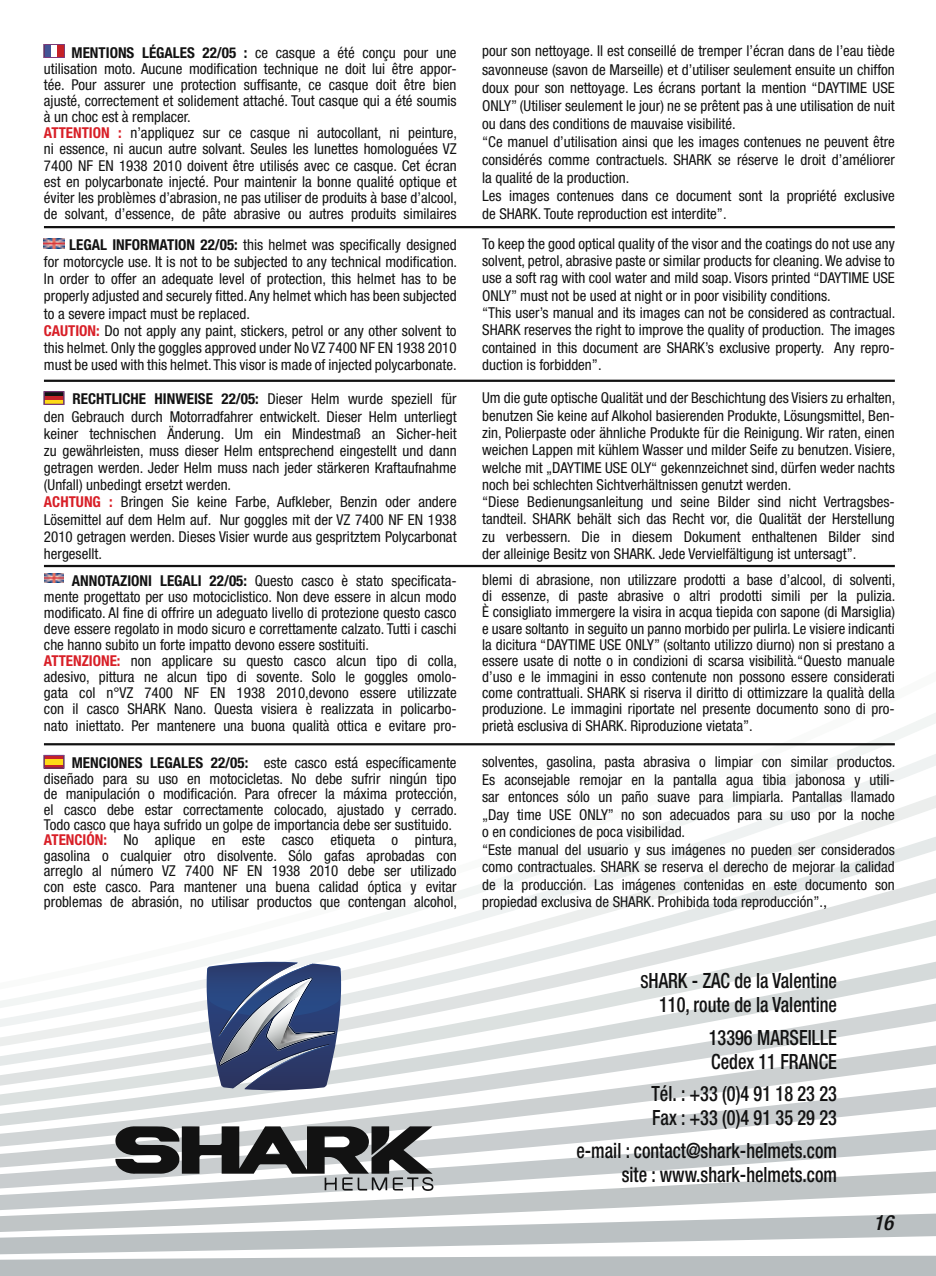
<style>
.page{position:relative;width:936px;height:1276px;background:#fff}
.page>*{position:absolute;margin:0;border:0;box-sizing:border-box;transform-origin:0 0}
.t1{font:500 condensed 21px/24px "Helvetica Neue";color:#121212;text-align:right;scale:.87 1}
.t2{font:italic 500 condensed 21px "Helvetica Neue";color:#121212}
.t3{font:condensed 15px/17.1px "Helvetica Neue";color:#121212}
.t4{font:700 condensed 15px "Helvetica Neue";color:#d81f27}
.s1{font-weight:700}
.s2{font-weight:700;color:#d81f27}
.s3{font-stretch:normal}
.s4{font-size:18px}
</style>
<div class="page">
<svg style="left:43px;top:740px;width:892px;height:43px"></svg>
<svg style="left:657px;top:783px;width:278px;height:43px"></svg>
<svg style="left:531px;top:826px;width:404px;height:43px"></svg>
<svg style="left:388px;top:869px;width:547px;height:43px"></svg>
<svg style="left:222px;top:912px;width:713px;height:43px"></svg>
<svg style="left:19px;top:955px;width:916px;height:43px"></svg>
<svg style="left:0;top:998px;width:935px;height:43px"></svg>
<svg style="left:0;top:1041px;width:935px;height:42px"></svg>
<svg style="left:0;top:1083px;width:935px;height:43px"></svg>
<svg style="left:0;top:1126px;width:935px;height:43px"></svg>
<svg style="left:0;top:1169px;width:935px;height:43px;fill:#c4c9cb"></svg>
<svg style="left:0;top:1212px;width:935px;height:43px;fill:#c0c5c6"></svg>
<svg style="left:0;top:1255px;width:935px;height:21px;background:#bfc4c6"></svg>
<svg style="left:207px;top:961px;width:134px;height:129px;background:#5c6a8e"></svg>
<svg style="left:115px;top:1126px;width:318px;height:65px"></svg>
<div style="left:58px;top:45px;width:6px;height:13px;background:#c52128"></div>
<div style="left:44px;top:45px;width:7px;height:13px;background:#435495"></div>
<div style="left:44px;top:45px;width:20px;height:13px;border:1px solid #883b85"></div>
<div style="left:44px;top:392px;width:20px;height:12px;background:#c52128"></div>
<hr style="left:44px;top:400px;width:20px;height:4px;background:#feda17">
<hr style="left:44px;top:392px;width:20px;height:4px;background:#121212">
<div style="left:44px;top:392px;width:20px;height:12px;border:1px solid #883b85"></div>
<img style="left:44px;top:238px;width:20px;height:10px">
<img style="left:44px;top:573px;width:20px;height:10px">
<div style="left:44px;top:755px;width:20px;height:13px;background:#feda17"></div>
<hr style="left:44px;top:765px;width:20px;height:3px;background:#c52128">
<hr style="left:44px;top:755px;width:20px;height:3px;background:#c52128">
<div style="left:44px;top:755px;width:20px;height:13px;border:1px solid #883b85"></div>
<hr style="left:44px;top:226px;width:850px;height:2px;background:#121212">
<hr style="left:44px;top:380px;width:850px;height:2px;background:#121212">
<hr style="left:44px;top:565px;width:850px;height:2px;background:#121212">
<hr style="left:44px;top:743px;width:850px;height:2px;background:#121212">
<p class="t3" style="left:44px;top:44px;width:415px;line-height:16.2px;text-indent:28px"><span class="s1">MENTIONS LÉGALES 22/05 :</span> ce casque a été conçu pour une utilisation moto. Aucune modification technique ne doit lui être appor&shy;tée. Pour assurer une protection suffisante, ce casque doit être bien ajusté, correctement et solidement attaché. Tout casque qui a été soumis à un choc est à remplacer.<br><span class="s2">ATTENTION :</span> n’appliquez sur ce casque ni autocollant, ni peinture, ni essence, ni aucun autre solvant. Seules les lunettes homologuées VZ 7400 NF EN 1938 2010 doivent être utilisés avec ce casque. Cet écran est en polycarbonate injecté. Pour maintenir la bonne qualité optique et éviter les problèmes d’abrasion, ne pas utiliser de produits à base d’alcool, de solvant, d’essence, de pâte abrasive ou autres produits similaires</p>
<p class="t3" style="left:482px;top:42px;width:414px;line-height:18px">pour son nettoyage. Il est conseillé de tremper l’écran dans de l’eau tiède savonneuse (savon de Marseille) et d’utiliser seulement ensuite un chiffon doux pour son nettoyage. Les écrans portant la mention “DAYTIME USE ONLY” (Utiliser seulement le jour) ne se prêtent pas à une utilisation de nuit ou dans des conditions de mauvaise visibilité.<br>“Ce manuel d’utilisation ainsi que les images contenues ne peuvent être considérés comme contractuels. SHARK se réserve le droit d’améliorer la qualité de la production.<br>Les images contenues dans ce document sont la propriété exclusive de SHARK. Toute reproduction est interdite”.</p>
<p class="t3" style="left:44px;top:236px;width:415px;text-indent:25px"><span class="s1">LEGAL INFORMATION 22/05:</span> this helmet was specifically designed for motorcycle use. It is not to be subjected to any technical modification.<br>In order to offer an adequate level of protection, this helmet has to be properly adjusted and securely fitted. Any helmet which has been subjected to a severe impact must be replaced.<br><span class="s2">CAUTION:</span> Do not apply any paint, stickers, petrol or any other solvent to this helmet. Only the goggles approved under No VZ 7400 NF EN 1938 2010 must be used with this helmet. This visor is made of injected polycarbonate.</p>
<p class="t3" style="left:482px;top:235px;width:415px">To keep the good optical quality of the visor and the coatings do not use any solvent, petrol, abrasive paste or similar products for cleaning. We advise to use a soft rag with cool water and mild soap. Visors printed “DAYTIME USE ONLY” must not be used at night or in poor visibility conditions.<br>“This user’s manual and its images can not be considered as contractual.<br>SHARK reserves the right to improve the quality of production. The images contained in this document are SHARK’s exclusive property. Any repro&shy;duction is forbidden”.</p>
<p class="t3" style="left:44px;top:390px;width:414px;text-align:justify;text-indent:29px"><span class="s1">RECHTLICHE HINWEISE 22/05:</span> Dieser Helm wurde speziell für den Gebrauch durch Motorradfahrer entwickelt. Dieser Helm unterliegt keiner technischen Änderung. Um ein Mindestmaß an Sicher-heit zu gewährleisten, muss dieser Helm entsprechend eingestellt und dann getragen werden. Jeder Helm muss nach jeder stärkeren Kraftaufnahme (Unfall) unbedingt ersetzt werden.</p>
<p class="t4" style="left:44px;top:493px;width:26px">ACHTUNG</p>
<p class="t3" style="left:44px;top:493px;width:414px;text-align:justify;text-indent:65px"><span class="s2">:</span> Bringen Sie keine Farbe, Aufkleber, Benzin oder andere Lösemittel auf dem Helm auf. Nur goggles mit der VZ 7400 NF EN 1938<br>2010 getragen werden. Dieses Visier wurde aus gespritztem Polycarbonat hergesellt.</p>
<p class="t3" style="left:482px;top:389px;width:415px">Um die gute optische Qualität und der Beschichtung des Visiers zu erhalten, benutzen Sie keine auf Alkohol basierenden Produkte, Lösungsmittel, Ben&shy;zin, Polierpaste oder ähnliche Produkte für die Reinigung. Wir raten, einen weichen Lappen mit kühlem Wasser und milder Seife zu benutzen. Visiere, welche mit „DAYTIME USE OLY“ gekennzeichnet sind, dürfen weder nachts noch bei schlechten Sichtverhältnissen genutzt werden.<br>“Diese Bedienungsanleitung und seine Bilder sind nicht Vertragsbes&shy;tandteil. SHARK behält sich das Recht vor, die Qualität der Herstellung zu verbessern. Die in diesem Dokument enthaltenen Bilder sind der alleinige Besitz von SHARK. Jede Vervielfältigung ist untersagt”.</p>
<p class="t3" style="left:44px;top:573px;width:415px;line-height:15.9px;text-indent:28px"><span class="s1">ANNOTAZIONI LEGALI 22/05:</span> Questo casco è stato specificata&shy;mente progettato per uso motociclistico. Non deve essere in alcun modo modificato. Al fine di offrire un adeguato livello di protezione questo casco deve essere regolato in modo sicuro e correttamente calzato. Tutti i caschi che hanno subito un forte impatto devono essere sostituiti.<br><span class="s2">ATTENZIONE:</span> non applicare su questo casco alcun tipo di colla, adesivo, pittura ne alcun tipo di sovente. Solo le goggles omolo&shy;gata col n°VZ 7400 NF EN 1938 2010,devono essere utilizzate con il casco SHARK Nano. Questa visiera è realizzata in policarbo&shy;nato iniettato. Per mantenere una buona qualità ottica e evitare pro-</p>
<p class="t3" style="left:482px;top:571px;width:415px;line-height:16.2px;text-align:justify">blemi di abrasione, non utilizzare prodotti a base d’alcool, di solventi, di essenze, di paste abrasive o altri prodotti simili per la pulizia.<br>È consigliato immergere la visira in acqua tiepida con sapone (di Marsiglia) e usare soltanto in seguito un panno morbido per pulirla. Le visiere indicanti la dicitura “DAYTIME USE ONLY” (soltanto utilizzo diurno) non si prestano a essere usate di notte o in condizioni di scarsa visibilità.“Questo manuale d’uso e le immagini in esso contenute non possono essere considerati come contrattuali. SHARK si riserva il diritto di ottimizzare la qualità della produzione. Le immagini riportate nel presente documento sono di pro&shy;prietà esclusiva di SHARK. Riproduzione vietata”.</p>
<p class="t3" style="left:44px;top:755px;width:415px;line-height:15.3px;text-indent:28px"><span class="s1">MENCIONES LEGALES 22/05:</span> este casco está específicamente diseñado para su uso en motocicletas. No debe sufrir ningún tipo de manipulación o modificación. Para ofrecer la máxima protección, el casco debe estar correctamente colocado, ajustado y cerrado.<br>Todo casco que haya sufrido un golpe de importancia debe ser sustituido.<br><span class="s2">ATENCIÓN:</span> No aplique en este casco etiqueta o pintura, gasolina o cualquier otro disolvente. Sólo gafas aprobadas con arreglo al número VZ 7400 NF EN 1938 2010 debe ser utilizado con este casco. Para mantener una buena calidad óptica y evitar problemas de abrasión, no utilisar productos que contengan alcohol,</p>
<p class="t3" style="left:482px;top:753px;width:415px">solventes, gasolina, pasta abrasiva o limpiar con similar productos.<br>Es aconsejable remojar en la pantalla agua tibia jabonosa y utili&shy;sar entonces sólo un paño suave para limpiarla. Pantallas llamado „Day time USE ONLY” no son adecuados para su uso por la noche o en condiciones de poca visibilidad.<br>“Este manual del usuario y sus imágenes no pueden ser considerados como contractuales. SHARK se reserva el derecho de mejorar la calidad de la producción. Las imágenes contenidas en este documento son propiedad exclusiva de SHARK. Prohibida toda reproducción”.<span class="s3">,</span></p>
<h1 class="t1" style="left:640px;top:968px;width:227px"><span class="s4">S</span>HARK - ZAC de la Valentine<br>110, route de la Valentine</h1>
<h1 class="t1" style="left:708px;top:1025px;width:149px;text-align:left">13396 MARSEILLE<br>Cedex 11 FRANCE</h1>
<h1 class="t1" style="left:651px;top:1081px;width:215px;text-align:left">Tél. : +33 (0)4 91 18 23 23<br>Fax : +33 (0)4 91 35 29 23</h1>
<h1 class="t1" style="left:576px;top:1138px;width:301px">e-mail : contact@shark-helmets.com site : www.shark-helmets.com</h1>
<h1 class="t2" style="left:873px;top:1210px;width:22px">16</h1>
</div>
